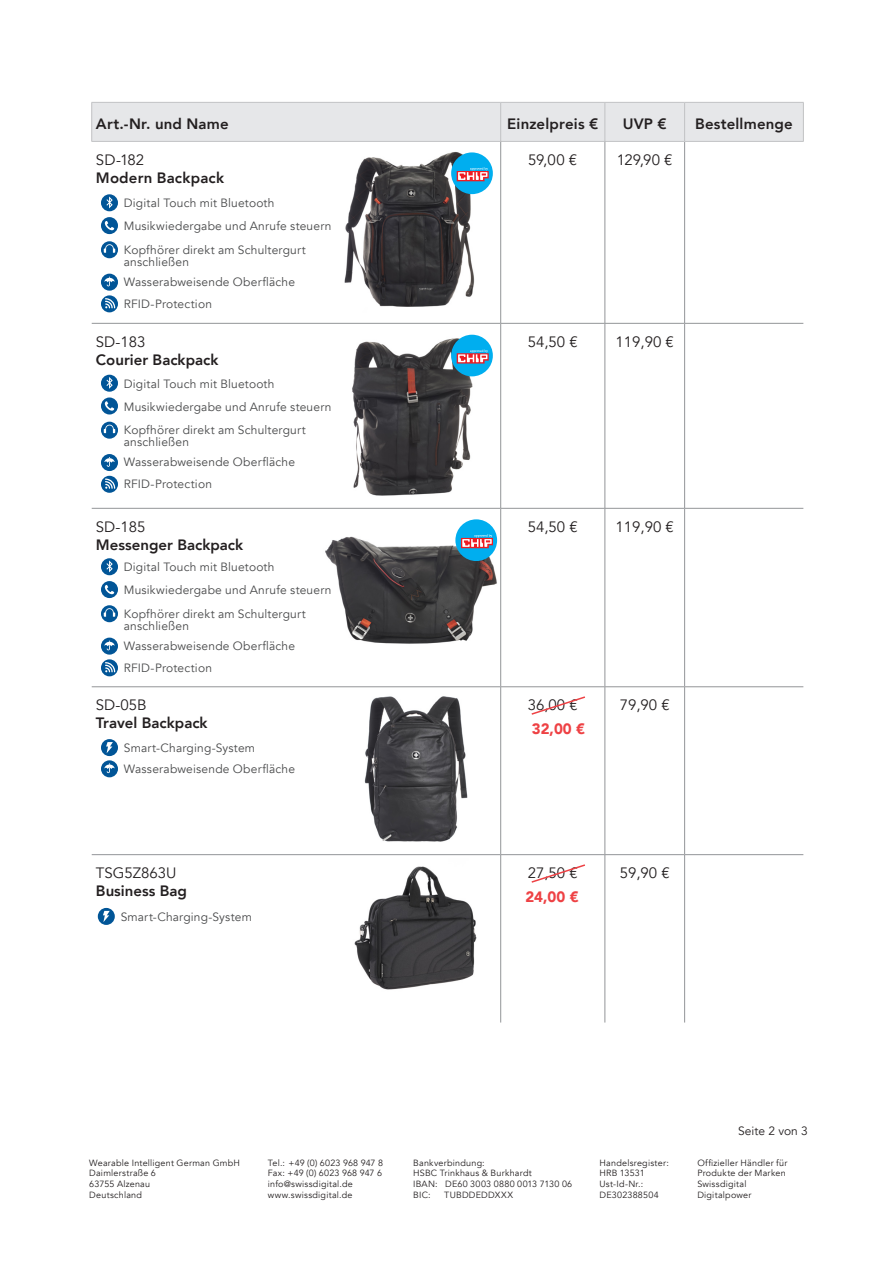
<style>
.page{position:relative;width:893px;height:1263px;background:#fff}
.page>*{position:absolute;margin:0;border:0;box-sizing:border-box;transform-origin:0 0}
.t1{font:800 15px "Avenir";color:#231f20}
.t2{font:15px "Avenir";color:#231f20}
.t3{font:900 15px "Avenir";color:#ee4144}
.t4{font:12px/12px "Avenir";letter-spacing:.015em;color:#494a4b}
.t5{font:12px "Avenir";color:#231f20}
.t6{font:9px/10.8px "Avenir";letter-spacing:.025em;color:#231f20}
</style>
<div class="page">
<div style="left:92px;top:103px;width:711px;height:38px;background:#e6e7e9"></div>
<hr style="left:500px;top:103px;width:1px;height:38px;background:#c1c2c4">
<hr style="left:605px;top:103px;width:1px;height:38px;background:#c1c2c4">
<hr style="left:684px;top:103px;width:1px;height:38px;background:#c1c2c4">
<hr style="left:684px;top:142px;width:1px;height:181px;background:#939598">
<hr style="left:685px;top:323px;width:118px;height:1px;background:#939598">
<hr style="left:684px;top:324px;width:1px;height:184px;background:#939598">
<hr style="left:685px;top:508px;width:118px;height:1px;background:#939598">
<hr style="left:684px;top:509px;width:1px;height:177px;background:#939598">
<hr style="left:685px;top:686px;width:118px;height:1px;background:#939598">
<hr style="left:684px;top:687px;width:1px;height:167px;background:#939598">
<hr style="left:685px;top:854px;width:118px;height:1px;background:#939598">
<hr style="left:684px;top:855px;width:1px;height:167px;background:#939598">
<hr style="left:91px;top:102px;width:410px;height:1px;background:#c1c2c4">
<hr style="left:91px;top:103px;width:1px;height:38px;background:#c1c2c4">
<hr style="left:501px;top:102px;width:104px;height:1px;background:#c1c2c4">
<hr style="left:605px;top:102px;width:80px;height:1px;background:#c1c2c4">
<hr style="left:685px;top:102px;width:119px;height:1px;background:#c1c2c4">
<hr style="left:803px;top:103px;width:1px;height:38px;background:#c1c2c4">
<hr style="left:685px;top:141px;width:119px;height:1px;background:#c1c2c4">
<hr style="left:91px;top:141px;width:410px;height:1px;background:#c1c2c4">
<hr style="left:92px;top:323px;width:409px;height:1px;background:#939598">
<hr style="left:92px;top:508px;width:409px;height:1px;background:#939598">
<hr style="left:92px;top:686px;width:409px;height:1px;background:#939598">
<hr style="left:92px;top:854px;width:409px;height:1px;background:#939598">
<hr style="left:501px;top:141px;width:104px;height:1px;background:#c1c2c4">
<hr style="left:500px;top:142px;width:1px;height:181px;background:#939598">
<hr style="left:501px;top:323px;width:104px;height:1px;background:#939598">
<hr style="left:500px;top:324px;width:1px;height:184px;background:#939598">
<hr style="left:501px;top:508px;width:104px;height:1px;background:#939598">
<hr style="left:500px;top:509px;width:1px;height:177px;background:#939598">
<hr style="left:501px;top:686px;width:104px;height:1px;background:#939598">
<hr style="left:500px;top:687px;width:1px;height:167px;background:#939598">
<hr style="left:501px;top:854px;width:104px;height:1px;background:#939598">
<hr style="left:500px;top:855px;width:1px;height:167px;background:#939598">
<hr style="left:605px;top:141px;width:80px;height:1px;background:#c1c2c4">
<hr style="left:605px;top:142px;width:1px;height:181px;background:#939598">
<hr style="left:605px;top:323px;width:80px;height:1px;background:#939598">
<hr style="left:605px;top:324px;width:1px;height:184px;background:#939598">
<hr style="left:605px;top:508px;width:80px;height:1px;background:#939598">
<hr style="left:605px;top:509px;width:1px;height:177px;background:#939598">
<hr style="left:605px;top:686px;width:80px;height:1px;background:#939598">
<hr style="left:605px;top:687px;width:1px;height:167px;background:#939598">
<hr style="left:605px;top:854px;width:80px;height:1px;background:#939598">
<hr style="left:605px;top:855px;width:1px;height:167px;background:#939598">
<img style="left:344px;top:151px;width:149px;height:156px">
<img style="left:352px;top:334px;width:135px;height:162px">
<img style="left:364px;top:696px;width:104px;height:146px">
<img style="left:325px;top:521px;width:172px;height:123px">
<svg style="left:101px;top:194px;width:17px;height:17px"></svg>
<svg style="left:101px;top:217px;width:17px;height:17px"></svg>
<svg style="left:101px;top:241px;width:17px;height:17px"></svg>
<svg style="left:101px;top:274px;width:17px;height:38px"></svg>
<svg style="left:101px;top:375px;width:17px;height:39px"></svg>
<svg style="left:101px;top:422px;width:17px;height:17px"></svg>
<svg style="left:101px;top:454px;width:17px;height:39px"></svg>
<svg style="left:101px;top:558px;width:17px;height:17px"></svg>
<svg style="left:101px;top:581px;width:17px;height:17px"></svg>
<svg style="left:101px;top:605px;width:17px;height:17px"></svg>
<svg style="left:101px;top:638px;width:17px;height:38px"></svg>
<div style="left:451px;top:152px;width:42px;height:42px;background:#00aeef;border-radius:50%"></div>
<svg style="left:457px;top:167px;width:32px;height:14px"></svg>
<div style="left:451px;top:335px;width:42px;height:41px;background:#00aeef;border-radius:50%"></div>
<svg style="left:457px;top:350px;width:32px;height:14px"></svg>
<div style="left:455px;top:519px;width:42px;height:42px;background:#00aeef;border-radius:50%"></div>
<svg style="left:461px;top:534px;width:32px;height:14px"></svg>
<svg style="left:101px;top:739px;width:17px;height:38px"></svg>
<svg style="left:531px;top:696px;width:54px;height:19px"></svg>
<svg style="left:531px;top:864px;width:54px;height:19px"></svg>
<img style="left:354px;top:866px;width:123px;height:124px">
<svg style="left:98px;top:908px;width:17px;height:17px"></svg>
<p class="t1" style="left:96px;top:112px;width:134px">Art.-Nr. und Name</p>
<p class="t1" style="left:507px;top:112px;width:93px">Einzelpreis €</p>
<p class="t1" style="left:623px;top:112px;width:45px">UVP €</p>
<p class="t1" style="left:695px;top:112px;width:99px">Bestellmenge</p>
<p class="t2" style="left:96px;top:151px;width:50px">SD-182</p>
<p class="t1" style="left:96px;top:166px;width:130px">Modern Backpack</p>
<p class="t2" style="left:528px;top:151px;width:51px">59,00 €</p>
<p class="t2" style="left:617px;top:151px;width:57px">129,90 €</p>
<p class="t4" style="left:124px;top:197px;width:152px">Digital Touch mit Bluetooth</p>
<p class="t4" style="left:124px;top:244px;width:183px">Kopfhörer direkt am Schultergurt anschließen</p>
<p class="t4" style="left:124px;top:220px;width:209px">Musikwiedergabe und Anrufe steuern</p>
<p class="t4" style="left:124px;top:276px;width:173px">Wasserabweisende Oberfläche</p>
<p class="t4" style="left:124px;top:298px;width:90px">RFID-Protection</p>
<p class="t2" style="left:96px;top:333px;width:51px">SD-183</p>
<p class="t1" style="left:96px;top:348px;width:124px">Courier Backpack</p>
<p class="t4" style="left:124px;top:378px;width:152px">Digital Touch mit Bluetooth</p>
<p class="t4" style="left:124px;top:424px;width:183px">Kopfhörer direkt am Schultergurt anschließen</p>
<p class="t4" style="left:124px;top:401px;width:209px">Musikwiedergabe und Anrufe steuern</p>
<p class="t4" style="left:124px;top:456px;width:173px">Wasserabweisende Oberfläche</p>
<p class="t4" style="left:124px;top:478px;width:90px">RFID-Protection</p>
<p class="t2" style="left:96px;top:518px;width:51px">SD-185</p>
<p class="t1" style="left:96px;top:533px;width:149px">Messenger Backpack</p>
<p class="t4" style="left:124px;top:561px;width:152px">Digital Touch mit Bluetooth</p>
<p class="t4" style="left:124px;top:608px;width:183px">Kopfhörer direkt am Schultergurt anschließen</p>
<p class="t4" style="left:124px;top:584px;width:209px">Musikwiedergabe und Anrufe steuern</p>
<p class="t4" style="left:124px;top:640px;width:173px">Wasserabweisende Oberfläche</p>
<p class="t4" style="left:124px;top:662px;width:90px">RFID-Protection</p>
<p class="t2" style="left:96px;top:696px;width:52px">SD-05B</p>
<p class="t1" style="left:96px;top:711px;width:113px">Travel Backpack</p>
<p class="t4" style="left:124px;top:742px;width:133px">Smart-Charging-System</p>
<p class="t4" style="left:124px;top:763px;width:173px">Wasserabweisende Oberfläche</p>
<p class="t2" style="left:96px;top:864px;width:82px">TSG5Z863U</p>
<p class="t1" style="left:96px;top:879px;width:93px">Business Bag</p>
<p class="t4" style="left:121px;top:911px;width:133px">Smart-Charging-System</p>
<p class="t2" style="left:528px;top:333px;width:52px">54,50 €</p>
<p class="t2" style="left:616px;top:333px;width:60px">119,90 €</p>
<p class="t2" style="left:528px;top:518px;width:52px">54,50 €</p>
<p class="t2" style="left:616px;top:518px;width:60px">119,90 €</p>
<p class="t2" style="left:528px;top:696px;width:52px">36,00 €</p>
<p class="t2" style="left:620px;top:696px;width:52px">79,90 €</p>
<p class="t3" style="left:532px;top:716px;width:55px">32,00 €</p>
<p class="t2" style="left:528px;top:864px;width:52px">27,50 €</p>
<p class="t2" style="left:620px;top:864px;width:52px">59,90 €</p>
<p class="t3" style="left:525px;top:884px;width:55px">24,00 €</p>
<p class="t5" style="left:738px;top:1124px;width:71px">Seite 2 von 3</p>
<p class="t6" style="left:89px;top:1157px;width:152px">Wearable Intelligent German GmbH<br>Daimlerstraße 6<br>63755 Alzenau<br>Deutschland</p>
<p class="t6" style="left:268px;top:1157px;width:117px">Tel.: +49 (0) 6023 968 947 8<br>Fax: +49 (0) 6023 968 947 6 info@swissdigital.de www.swissdigital.de</p>
<p class="t6" style="left:413px;top:1157px;width:161px">Bankverbindung:<br>HSBC Trinkhaus &amp; Burkhardt<br>IBAN: DE60 3003 0880 0013 7130 06<br>BIC:</p>
<p class="t6" style="left:444px;top:1190px;width:70px">TUBDDEDDXXX</p>
<p class="t6" style="left:599px;top:1157px;width:71px">Handelsregister:<br>HRB 13531<br>Ust-Id-Nr.:<br>DE302388504</p>
<p class="t6" style="left:697px;top:1157px;width:92px">Offizieller Händler für<br>Produkte der Marken<br>Swissdigital<br>Digitalpower</p>
</div>
